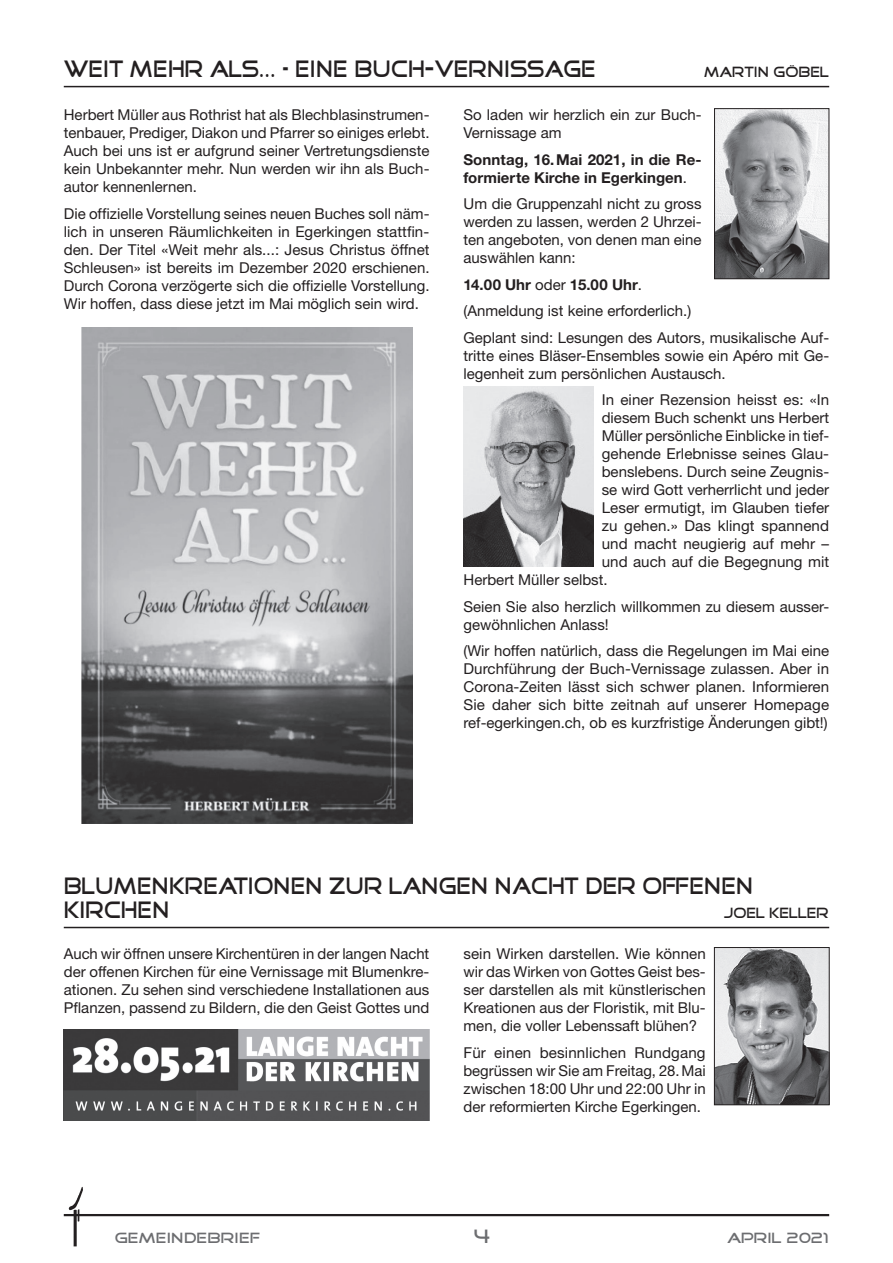
<style>
.page{position:relative;width:893px;height:1263px;background:#fff}
.page>*{position:absolute;margin:0;border:0;box-sizing:border-box;transform-origin:0 0}
.t1{font:24px/24px "Good Times";color:#231f20;scale:.85 1}
.t2{font:19.5px "Good Times";color:#6c6d70}
.t3{font:15px/18px "Helvetica Neue";color:#231f20;text-align:justify}
.t4{font:700 15px/18px "Helvetica Neue CE";color:#231f20}
.t5{font:15px "Good Times";color:#6c6d70}
.t6{font:15px "Good Times";color:#231f20;scale:.9 1}
.s1{font-family:"Helvetica Neue";font-weight:400}
</style>
<div class="page">
<img style="left:716px;top:110px;width:111px;height:167px">
<div style="left:714px;top:108px;width:115px;height:171px;border:1px solid #231f20"></div>
<hr style="left:64px;top:86px;width:765px;height:1px;background:#231f20">
<img style="left:463px;top:387px;width:130px;height:180px">
<img style="left:82px;top:327px;width:330px;height:496px">
<hr style="left:64px;top:927px;width:765px;height:1px;background:#231f20">
<img style="left:64px;top:1029px;width:365px;height:92px">
<img style="left:716px;top:949px;width:111px;height:154px">
<div style="left:714px;top:947px;width:115px;height:158px;border:1px solid #231f20"></div>
<hr style="left:64px;top:1214px;width:765px;height:2px;background:#231f20">
<img style="left:66px;top:1186px;width:25px;height:60px">
<h1 class="t1" style="left:64px;top:58px;width:628px">WEIT MEHR ALS... – EINE BUCH-VERNISSAGE</h1>
<p class="t6" style="left:704px;top:65px;width:140px">MARTIN GÖBEL</p>
<p class="t3" style="left:64px;top:106px;width:367px">Herbert Müller aus Rothrist hat als Blechblasinstrumen&shy;tenbauer, Prediger, Diakon und Pfarrer so einiges erlebt.<br>Auch bei uns ist er aufgrund seiner Vertretungsdienste kein Unbekannter mehr. Nun werden wir ihn als Buch&shy;autor kennenlernen.</p>
<p class="t3" style="left:64px;top:204px;width:367px">Die offizielle Vorstellung seines neuen Buches soll näm&shy;lich in unseren Räumlichkeiten in Egerkingen stattfin&shy;den. Der Titel «Weit mehr als...: Jesus Christus öffnet Schleusen» ist bereits im Dezember 2020 erschienen.<br>Durch Corona verzögerte sich die offizielle Vorstellung.<br>Wir hoffen, dass diese jetzt im Mai möglich sein wird.</p>
<p class="t3" style="left:463px;top:106px;width:240px">So laden wir herzlich ein zur Buch-<br>Vernissage am</p>
<p class="t4" style="left:463px;top:151px;width:240px">Sonntag, 16.Mai 2021, in die Re&shy;formierte Kirche in Egerkingen<span class="s1">.</span></p>
<p class="t3" style="left:463px;top:195px;width:240px">Um die Gruppenzahl nicht zu gross werden zu lassen, werden 2 Uhrzei&shy;ten angeboten, von denen man eine auswählen kann:</p>
<p class="t4" style="left:463px;top:276px;width:180px">14.00 Uhr <span class="s1">oder</span> 15.00 Uhr<span class="s1">.</span></p>
<p class="t3" style="left:463px;top:297px;width:367px;line-height:26.5px">(Anmeldung ist keine erforderlich.)<br>Geplant sind: Lesungen des Autors, musikalische Auf-</p>
<p class="t3" style="left:463px;top:346px;width:367px">tritte eines Bläser-Ensembles sowie ein Apéro mit Ge&shy;legenheit zum persönlichen Austausch.</p>
<p class="t3" style="left:602px;top:391px;width:229px">In einer Rezension heisst es: «In</p>
<p class="t3" style="left:602px;top:409px;width:229px">diesem Buch schenkt uns Herbert</p>
<p class="t3" style="left:602px;top:427px;width:229px">Müller persönliche Einblicke in tief-</p>
<p class="t3" style="left:602px;top:445px;width:229px">gehende Erlebnisse seines Glau-</p>
<p class="t3" style="left:602px;top:463px;width:229px">benslebens. Durch seine Zeugnis-</p>
<p class="t3" style="left:602px;top:481px;width:229px">se wird Gott verherrlicht und jeder</p>
<p class="t3" style="left:602px;top:499px;width:229px">Leser ermutigt, im Glauben tiefer</p>
<p class="t3" style="left:602px;top:517px;width:229px">zu gehen.» Das klingt spannend</p>
<p class="t3" style="left:602px;top:535px;width:229px">und macht neugierig auf mehr –</p>
<p class="t3" style="left:602px;top:553px;width:229px">und auch auf die Begegnung mit</p>
<p class="t3" style="left:463px;top:571px;width:146px">Herbert Müller selbst.</p>
<p class="t3" style="left:463px;top:597px;width:367px">Seien Sie also herzlich willkommen zu diesem ausser&shy;gewöhnlichen Anlass!</p>
<p class="t3" style="left:463px;top:642px;width:367px">(Wir hoffen natürlich, dass die Regelungen im Mai eine Durchführung der Buch-Vernissage zulassen. Aber in Corona-Zeiten lässt sich schwer planen. Informieren Sie daher sich bitte zeitnah auf unserer Homepage ref-egerkingen.ch, ob es kurzfristige Änderungen gibt!)</p>
<h1 class="t1" style="left:64px;top:875px;width:813px">BLUMENKREATIONEN ZUR LANGEN NACHT DER OFFENEN<br>KIRCHEN</h1>
<p class="t6" style="left:723px;top:906px;width:119px">JOEL KELLER</p>
<p class="t3" style="left:64px;top:945px;width:367px">Auch wir öffnen unsere Kirchentüren in der langen Nacht der offenen Kirchen für eine Vernissage mit Blumenkre&shy;ationen. Zu sehen sind verschiedene Installationen aus Pflanzen, passend zu Bildern, die den Geist Gottes und</p>
<p class="t3" style="left:463px;top:945px;width:244px">sein Wirken darstellen. Wie können wir das Wirken von Gottes Geist bes&shy;ser darstellen als mit künstlerischen Kreationen aus der Floristik, mit Blu&shy;men, die voller Lebenssaft blühen?</p>
<p class="t3" style="left:463px;top:1043px;width:244px">Für einen besinnlichen Rundgang begrüssen wir Sie am Freitag, 28.Mai zwischen 18:00 Uhr und 22:00 Uhr in der reformierten Kirche Egerkingen.</p>
<p class="t5" style="left:115px;top:1231px;width:147px">GEMEINDEBRIEF</p>
<h2 class="t2" style="left:474px;top:1227px;width:18px">4</h2>
<p class="t5" style="left:727px;top:1231px;width:103px">APRIL 2021</p>
</div>
